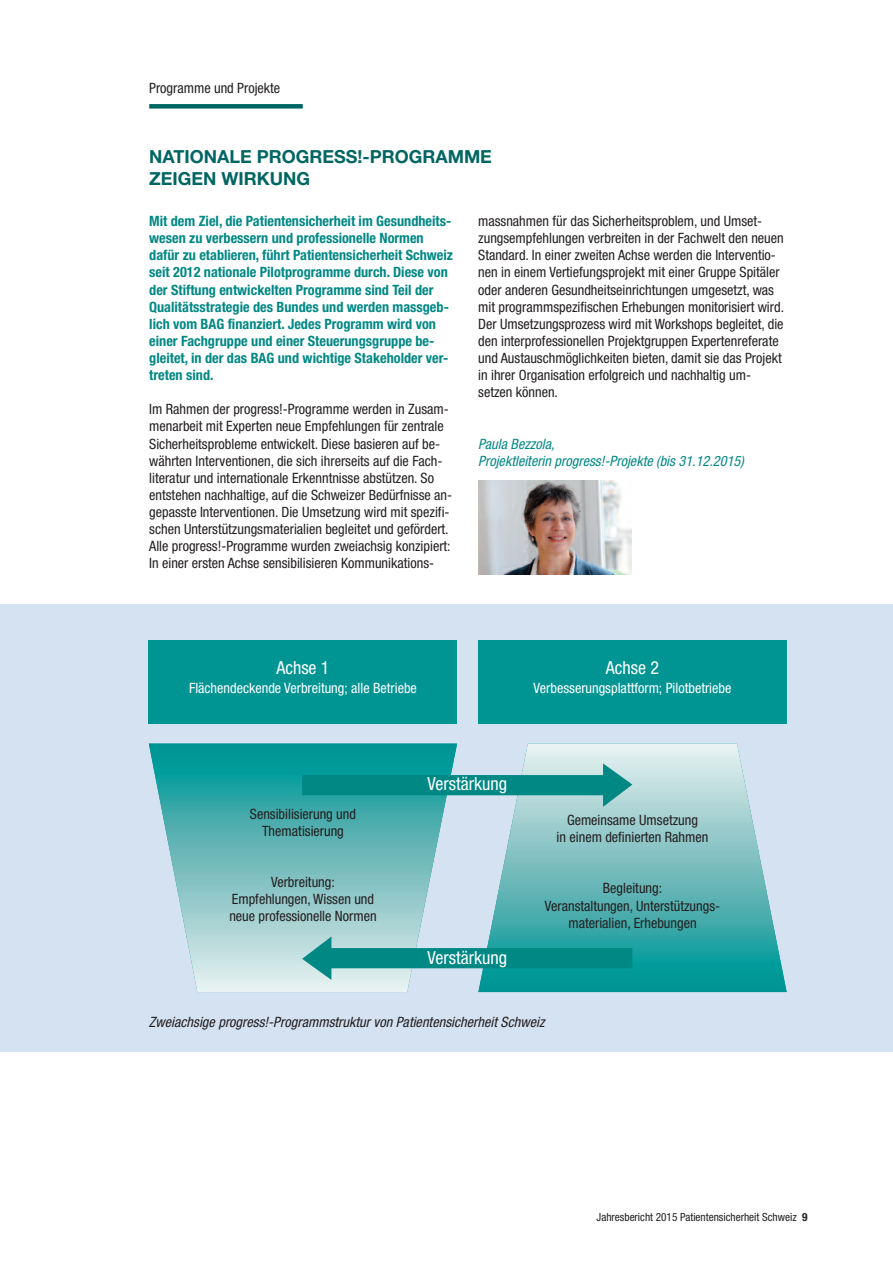
<style>
.page{position:relative;width:893px;height:1263px;background:#fff}
.page>*{position:absolute;margin:0;border:0;box-sizing:border-box;transform-origin:0 0}
.t1{font:700 18px/21.6px "Helvetica Neue";color:#006663}
.t2{font:condensed 18px "Helvetica Neue";color:#fff}
.t3{font:condensed 14.25px/17.1px "Helvetica Neue";color:#231f20;text-align:center}
.t4{font:700 condensed 14.25px/17.1px "Helvetica Neue";color:#008885}
.t5{font:condensed 14.25px "Helvetica Neue";color:#fff}
.t6{font:italic condensed 14.25px "Helvetica Neue";letter-spacing:.005em;color:#231f20}
.t7{font:italic condensed 14.25px/17.1px "Helvetica Neue";letter-spacing:.005em;color:#008885}
.t8{font:condensed 11.25px "Helvetica Neue";color:#231f20}
.s1{font-weight:700}
</style>
<div class="page">
<div style="left:0;top:604px;width:893px;height:448px;background:#d4e2f2"></div>
<div style="left:149px;top:104px;width:154px;height:5px;background:#006663"></div>
<img style="left:478px;top:481px;width:154px;height:93px">
<div style="left:149px;top:640px;width:308px;height:84px;background:#009493"></div>
<div style="left:478px;top:640px;width:309px;height:84px;background:#009493"></div>
<svg style="left:149px;top:744px;width:308px;height:248px"></svg>
<svg style="left:478px;top:744px;width:309px;height:248px"></svg>
<svg style="left:302px;top:763px;width:330px;height:44px"></svg>
<svg style="left:302px;top:936px;width:330px;height:44px"></svg>
<p class="t3" style="left:149px;top:81px;width:132px">Programme und Projekte</p>
<p class="t1" style="left:149px;top:148px;width:344px">NATIONALE PROGRESS!-PROGRAMME<br>ZEIGEN WIRKUNG</p>
<p class="t4" style="left:149px;top:214px;width:305px">Mit dem Ziel, die Patientensicherheit im Gesundheits&shy;wesen zu verbessern und professionelle Normen dafür zu etablieren, führt Patientensicherheit Schweiz seit 2012 nationale Pilotprogramme durch. Diese von der Stiftung entwickelten Programme sind Teil der Qualitätsstrategie des Bundes und werden massgeb&shy;lich vom BAG finanziert. Jedes Programm wird von einer Fachgruppe und einer Steuerungsgruppe be&shy;gleitet, in der das BAG und wichtige Stakeholder ver&shy;treten sind.</p>
<p class="t3" style="left:149px;top:402px;width:304px;text-align:left">Im Rahmen der progress!-Programme werden in Zusam&shy;menarbeit mit Experten neue Empfehlungen für zentrale Sicherheitsprobleme entwickelt. Diese basieren auf be&shy;währten Interventionen, die sich ihrerseits auf die Fach&shy;literatur und internationale Erkenntnisse abstützen. So entstehen nachhaltige, auf die Schweizer Bedürfnisse an&shy;gepasste Interventionen. Die Umsetzung wird mit spezifi&shy;schen Unterstützungsmaterialien begleitet und gefördert.<br>Alle progress!-Programme wurden zweiachsig konzipiert:<br>In einer ersten Achse sensibilisieren Kommunikations-</p>
<p class="t3" style="left:478px;top:214px;width:307px;text-align:left">massnahmen für das Sicherheitsproblem, und Umset&shy;zungsempfehlungen verbreiten in der Fachwelt den neuen Standard. In einer zweiten Achse werden die Interventio&shy;nen in einem Vertiefungsprojekt mit einer Gruppe Spitäler oder anderen Gesundheitseinrichtungen umgesetzt, was mit programmspezifischen Erhebungen monitorisiert wird.<br>Der Umsetzungsprozess wird mit Workshops begleitet, die den interprofessionellen Projektgruppen Expertenreferate und Austauschmöglichkeiten bieten, damit sie das Projekt in ihrer Organisation erfolgreich und nachhaltig um&shy;setzen können.</p>
<p class="t7" style="left:478px;top:436px;width:267px">Paula Bezzola,<br>Projektleiterin progress!-Projekte (bis 31.12.2015)</p>
<p class="t2" style="left:276px;top:661px;width:55px">Achse 1</p>
<p class="t5" style="left:189px;top:683px;width:229px">Flächendeckende Verbreitung; alle Betriebe</p>
<p class="t2" style="left:606px;top:661px;width:55px">Achse 2</p>
<p class="t5" style="left:534px;top:683px;width:199px">Verbesserungsplattform; Pilotbetriebe</p>
<p class="t3" style="left:250px;top:806px;width:108px">Sensibilisierung und<br>Thematisierung</p>
<p class="t3" style="left:229px;top:874px;width:149px">Verbreitung:<br>Empfehlungen, Wissen und neue professionelle Normen</p>
<p class="t2" style="left:427px;top:777px;width:81px">Verstärkung</p>
<p class="t2" style="left:427px;top:951px;width:81px">Verstärkung</p>
<p class="t3" style="left:557px;top:813px;width:153px">Gemeinsame Umsetzung<br>in einem definierten Rahmen</p>
<p class="t3" style="left:545px;top:881px;width:177px">Begleitung:<br>Veranstaltungen, Unterstützungs&shy;materialien, Erhebungen</p>
<p class="t6" style="left:149px;top:1017px;width:397px">Zweiachsige progress!-Programmstruktur von Patientensicherheit Schweiz</p>
<p class="t8" style="left:597px;top:1213px;width:212px">Jahresbericht 2015 Patientensicherheit Schweiz <span class="s1">9</span></p>
</div>
